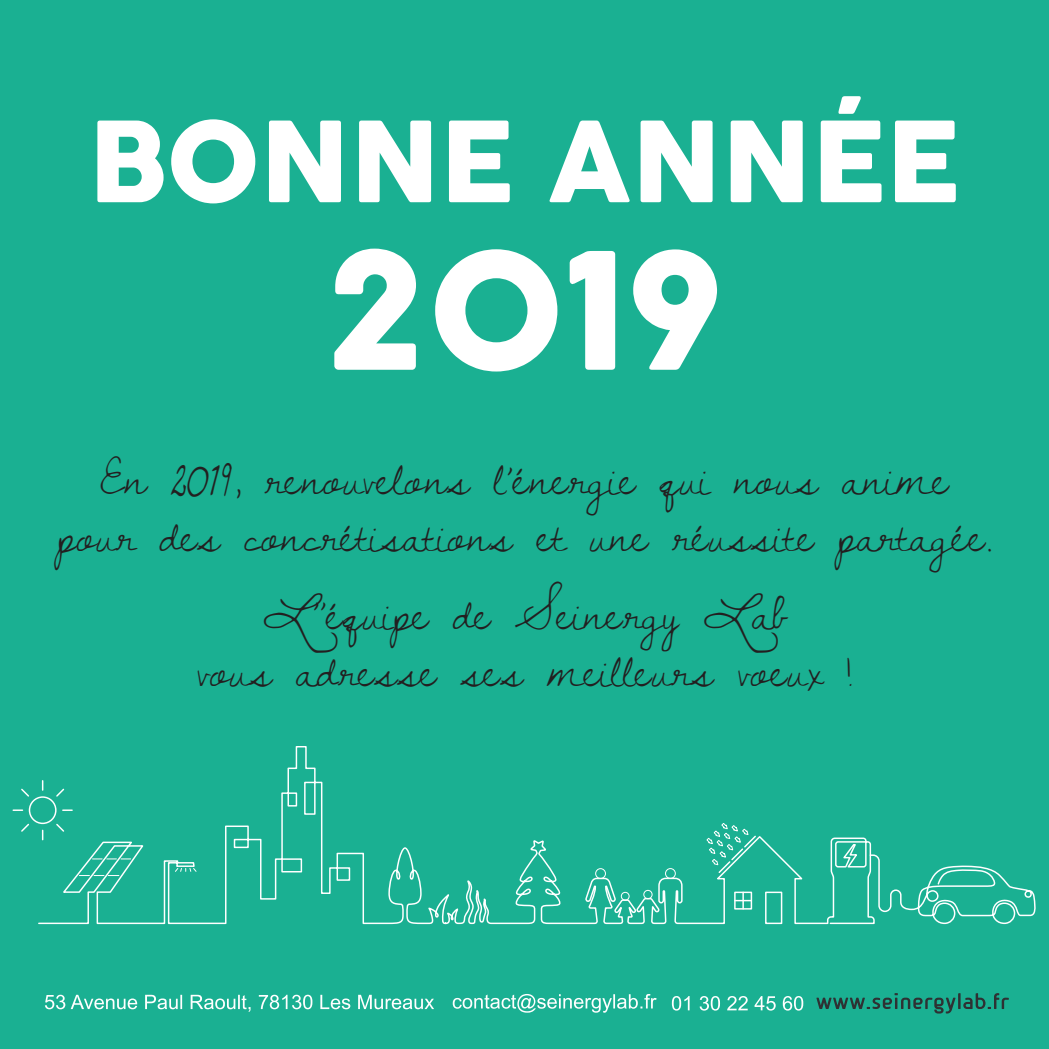
<style>
.page{position:relative;width:1049px;height:1049px;background:#1ab092}
.page>*{position:absolute;margin:0;border:0;box-sizing:border-box;transform-origin:0 0}
.t1{font:160px "COCOGOOSE";color:#fff}
.t2{font:110px "COCOGOOSE";color:#fff}
.t3{font:47.5px/57px "Dawningofa New Day";color:#231f20;text-align:center}
</style>
<div class="page">
<svg style="left:875px;top:854px;width:161px;height:70px"></svg>
<div style="left:29px;top:796px;width:28px;height:28px;border:1px solid #fff;border-radius:50%"></div>
<svg style="left:21px;top:788px;width:8px;height:9px"></svg>
<svg style="left:13px;top:809px;width:10px;height:2px"></svg>
<svg style="left:21px;top:823px;width:8px;height:9px"></svg>
<svg style="left:37px;top:746px;width:838px;height:178px"></svg>
<svg style="left:672px;top:996px;width:131px;height:14px"></svg>
<svg style="left:453px;top:994px;width:204px;height:19px"></svg>
<svg style="left:45px;top:995px;width:389px;height:17px"></svg>
<svg style="left:816px;top:993px;width:193px;height:20px"></svg>
<h2 class="t2" style="left:89px;top:79px;width:873px">BONNE ANNÉE</h2>
<h1 class="t1" style="left:324px;top:191px;width:403px">2019</h1>
<p class="t3" style="left:57px;top:449px;width:936px">En 2019, renouvelons l’énergie qui nous anime pour des concrétisations et une réussite partagée.</p>
<p class="t3" style="left:197px;top:584px;width:657px">L’’équipe de Seinergy Lab<br>vous adresse ses meilleurs voeux !</p>
</div>
